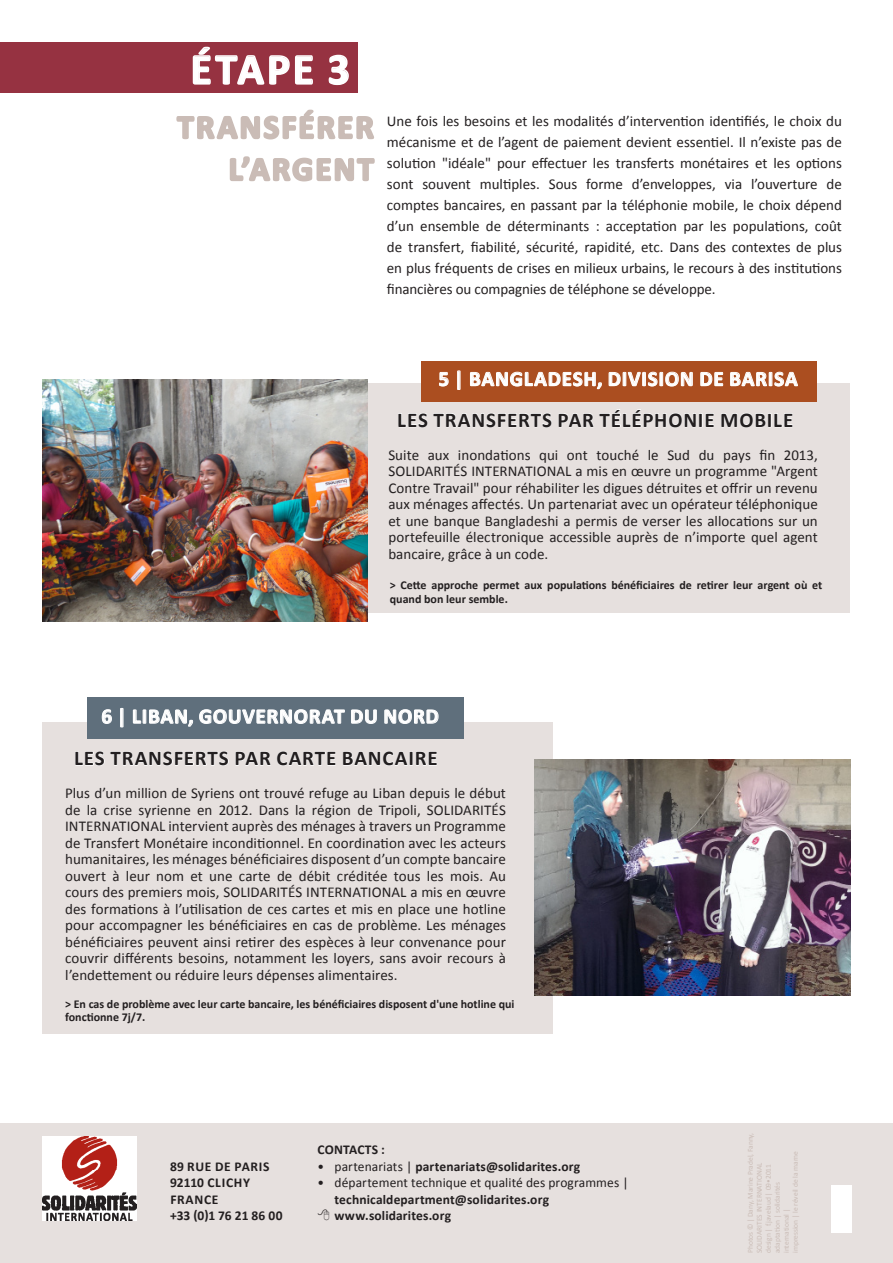
<style>
.page{position:relative;width:893px;height:1263px;background:#fff}
.page>*{position:absolute;margin:0;border:0;box-sizing:border-box;transform-origin:0 0}
.t1{font:700 44.1px "Calibri";letter-spacing:.06em;color:#fff}
.t2{font:700 33px/42px "Calibri";letter-spacing:.065em;color:#cabcb6;text-align:right}
.t3{font:700 21px "Calibri";letter-spacing:.04em;color:#231f20}
.t4{font:700 21px "Calibri";letter-spacing:.04em;color:#fff}
.t5{font:15px/16.5px "Calibri";color:#231f20;text-align:justify}
.t6{font:700 13.5px "Calibri";letter-spacing:.01em;color:#231f20}
.t7{font:13.5px/16.5px "Calibri";letter-spacing:.005em;color:#231f20}
.t8{font:700 13.5px "Calibri";letter-spacing:.05em;color:#231f20}
.t9{font:700 12px/13.5px "Calibri";color:#231f20}
.t10{font:7.5px/9px "Calibri";color:#cabcb6}
.s1{font-weight:400}
.s2{font-weight:700}
</style>
<div class="page">
<div style="left:0;top:43px;width:358px;height:50px;background:#963241"></div>
<svg style="left:192px;top:46px;width:121px;height:39px"></svg>
<svg style="left:328px;top:54px;width:21px;height:32px"></svg>
<svg style="left:176px;top:109px;width:199px;height:73px"></svg>
<div style="left:0;top:1124px;width:893px;height:139px;background:#e6e0de"></div>
<img style="left:831px;top:1185px;width:21px;height:47px">
<img style="left:43px;top:1136px;width:93px;height:84px">
<div style="left:355px;top:383px;width:495px;height:230px;background:#e6e0de"></div>
<div style="left:421px;top:361px;width:395px;height:41px;background:#ab4e20"></div>
<svg style="left:439px;top:372px;width:10px;height:15px"></svg>
<svg style="left:457px;top:370px;width:4px;height:20px"></svg>
<svg style="left:470px;top:371px;width:132px;height:19px"></svg>
<svg style="left:608px;top:371px;width:85px;height:16px"></svg>
<svg style="left:700px;top:372px;width:23px;height:15px"></svg>
<svg style="left:730px;top:371px;width:68px;height:16px"></svg>
<svg style="left:398px;top:413px;width:154px;height:15px"></svg>
<svg style="left:558px;top:409px;width:156px;height:19px"></svg>
<svg style="left:721px;top:413px;width:72px;height:15px"></svg>
<div style="left:43px;top:723px;width:510px;height:311px;background:#e6e0de"></div>
<div style="left:87px;top:697px;width:376px;height:42px;background:#5f6f7c"></div>
<svg style="left:102px;top:709px;width:10px;height:15px"></svg>
<svg style="left:120px;top:707px;width:4px;height:21px"></svg>
<svg style="left:133px;top:709px;width:60px;height:18px"></svg>
<svg style="left:199px;top:709px;width:146px;height:15px"></svg>
<svg style="left:351px;top:709px;width:26px;height:15px"></svg>
<svg style="left:384px;top:709px;width:55px;height:15px"></svg>
<svg style="left:75px;top:751px;width:154px;height:15px"></svg>
<svg style="left:235px;top:751px;width:101px;height:15px"></svg>
<svg style="left:343px;top:751px;width:94px;height:15px"></svg>
<img style="left:534px;top:759px;width:316px;height:236px">
<img style="left:43px;top:379px;width:324px;height:242px">
<p class="t1" style="left:190px;top:41px;width:161px">ÉTAPE 3</p>
<p class="t2" style="left:177px;top:106px;width:198px">TRANSFÉRER<br>L’ARGENT</p>
<p class="t5" style="left:387px;top:110px;width:456px;line-height:21px">Une fois les besoins et les modalités d’intervention identifiés, le choix du mécanisme et de l’agent de paiement devient essentiel. Il n’existe pas de solution "idéale" pour effectuer les transferts monétaires et les options sont souvent multiples. Sous forme d’enveloppes, via l’ouverture de comptes bancaires, en passant par la téléphonie mobile, le choix dépend d’un ensemble de déterminants : acceptation par les populations, coût de transfert, fiabilité, sécurité, rapidité, etc. Dans des contextes de plus en plus fréquents de crises en milieux urbains, le recours à des institutions financières ou compagnies de téléphone se développe.</p>
<p class="t4" style="left:438px;top:365px;width:361px">5 | BANGLADESH, DIVISION DE BARISA</p>
<p class="t3" style="left:397px;top:406px;width:397px">LES TRANSFERTS PAR TÉLÉPHONIE MOBILE</p>
<p class="t5" style="left:388px;top:447px;width:431px">Suite aux inondations qui ont touché le Sud du pays fin 2013, SOLIDARITÉS INTERNATIONAL a mis en œuvre un programme "Argent Contre Travail" pour réhabiliter les digues détruites et offrir un revenu aux ménages affectés. Un partenariat avec un opérateur téléphonique et une banque Bangladeshi a permis de verser les allocations sur un portefeuille électronique accessible auprès de n’importe quel agent bancaire, grâce à un code.</p>
<p class="t9" style="left:390px;top:579px;width:434px">&gt; Cette approche permet aux populations bénéficiaires de retirer leur argent où et quand bon leur semble.</p>
<p class="t4" style="left:101px;top:703px;width:339px">6 | LIBAN, GOUVERNORAT DU NORD</p>
<p class="t3" style="left:74px;top:745px;width:365px">LES TRANSFERTS PAR CARTE BANCAIRE</p>
<p class="t5" style="left:65px;top:785px;width:442px">Plus d’un million de Syriens ont trouvé refuge au Liban depuis le début de la crise syrienne en 2012. Dans la région de Tripoli, SOLIDARITÉS INTERNATIONAL intervient auprès des ménages à travers un Programme de Transfert Monétaire inconditionnel. En coordination avec les acteurs humanitaires, les ménages bénéficiaires disposent d’un compte bancaire ouvert à leur nom et une carte de débit créditée tous les mois. Au cours des premiers mois, SOLIDARITÉS INTERNATIONAL a mis en œuvre des formations à l’utilisation de ces cartes et mis en place une hotline pour accompagner les bénéficiaires en cas de problème. Les ménages bénéficiaires peuvent ainsi retirer des espèces à leur convenance pour couvrir différents besoins, notamment les loyers, sans avoir recours à l’endettement ou réduire leurs dépenses alimentaires.</p>
<p class="t9" style="left:65px;top:997px;width:451px">&gt; En cas de problème avec leur carte bancaire, les bénéficiaires disposent d'une hotline qui fonctionne 7j/7.</p>
<p class="t8" style="left:170px;top:1158px;width:101px">89 RUE DE PARIS</p>
<p class="t8" style="left:170px;top:1174px;width:82px">92110 CLICHY</p>
<p class="t6" style="left:170px;top:1191px;width:50px">FRANCE</p>
<p class="t6" style="left:170px;top:1207px;width:114px">+33 (0)1 76 21 86 00</p>
<p class="t6" style="left:317px;top:1141px;width:69px">CONTACTS :</p>
<p class="t6" style="left:317px;top:1158px;width:264px"><span class="s1">• partenariats |</span> partenariats@solidarites.org</p>
<p class="t7" style="left:334px;top:1175px;width:296px;text-indent:-17px">• département technique et qualité des programmes | <span class="s2">technicaldepartment@solidarites.org</span></p>
<p class="t6" style="left:334px;top:1207px;width:118px">www.solidarites.org</p>
<p class="t10" style="left:746px;top:1253px;width:122px;rotate:-90deg">Photos © | Dany, Marine Pradel, Fanny,<br>SOLIDARITES INTERNATIONAL<br>design | f.javelaud | 09•2011</p>
<p class="t10" style="left:791px;top:1253px;width:104px;rotate:-90deg">impression | le réveil de la marne</p>
<p class="t10" style="left:773px;top:1253px;width:73px;rotate:-90deg">adaptation | solidarités</p>
<p class="t10" style="left:782px;top:1253px;width:46px;rotate:-90deg">international |</p>
</div>
